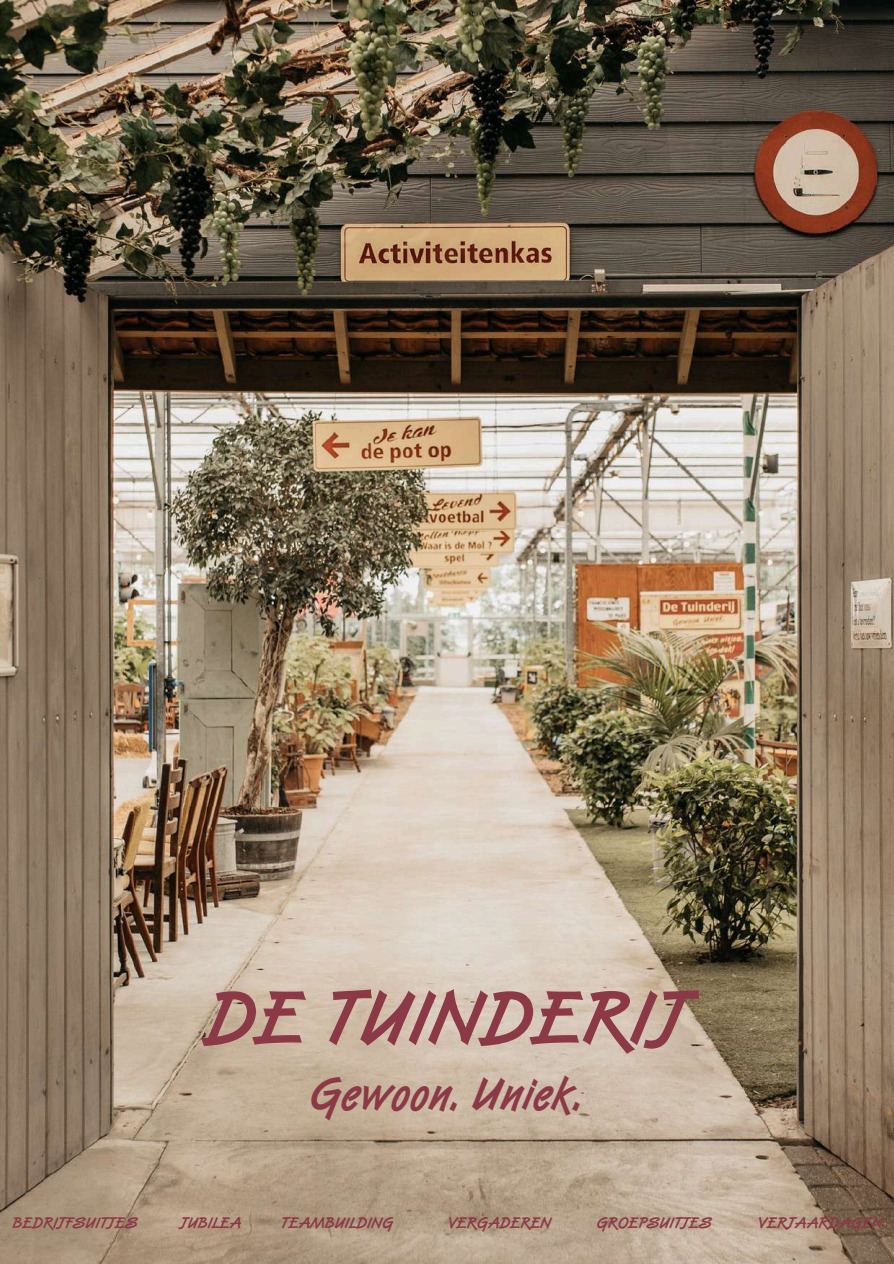
<style>
.page{position:relative;width:894px;height:1264px;background:#fff}
.page>*{position:absolute;margin:0;border:0;box-sizing:border-box;transform-origin:0 0}
.t1{font:700 77.4px "Van Dijk Std";color:#8c3947}
.t2{font:700 46.2px "Van Dijk Std";color:#8c3947}
.t3{font:700 16.05px "Van Dijk Std";color:#8c3947}
</style>
<div class="page">
<img style="left:0;top:0;width:893px;height:1263px">
<h1 class="t1" style="left:204px;top:987px;width:485px">DE TUINDERIJ</h1>
<h2 class="t2" style="left:309px;top:1075px;width:276px">Gewoon. Uniek.</h2>
<p class="t3" style="left:13px;top:1216px;width:126px">BEDRIJFSUITJES</p>
<p class="t3" style="left:180px;top:1216px;width:63px">JUBILEA</p>
<p class="t3" style="left:281px;top:1216px;width:114px">TEAMBUILDING</p>
<p class="t3" style="left:447px;top:1216px;width:105px">VERGADEREN</p>
<p class="t3" style="left:596px;top:1216px;width:116px">GROEPSUITJES</p>
<p class="t3" style="left:757px;top:1216px;width:127px">VERJAARDAGEN</p>
</div>
